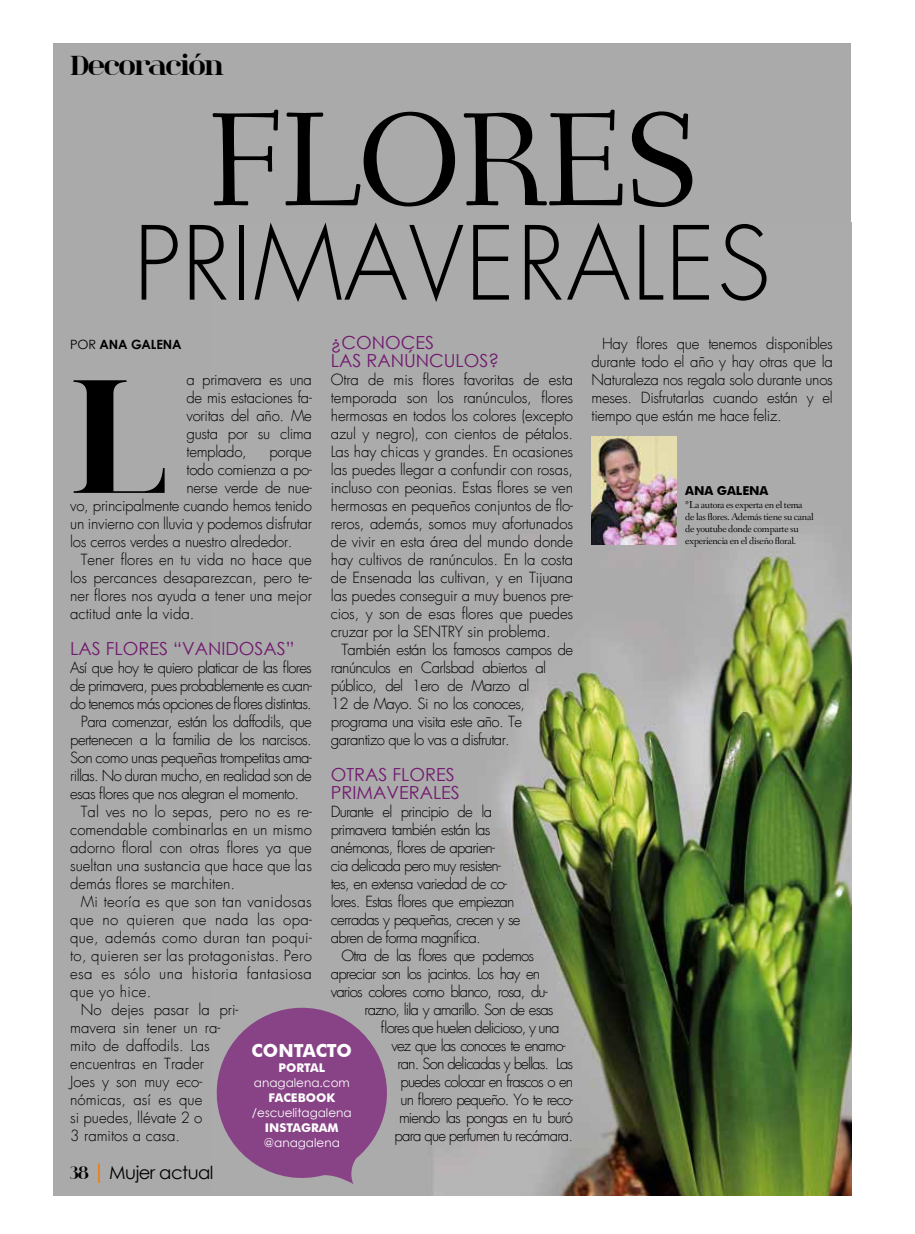
<style>
.page{position:relative;width:915px;height:1234px;background:#fff}
.page>*{position:absolute;margin:0;border:0;box-sizing:border-box;transform-origin:0 0}
.t1{font:700 169.5px "spinwerad";color:#000}
.t2{font:138px "Fanwood";letter-spacing:-.02em;color:#000}
.t3{font:300 99px "Futura";letter-spacing:.015em;color:#000}
.t4{font:700 28.5px "spinwerad";letter-spacing:-.05em;color:#000}
.t5{font:18px/18px "Century Gothic";color:#71196f}
.t6{font:18px "Century Gothic";letter-spacing:-.03em;color:#000}
.t7{font:700 18px "Futura BT";color:#fff}
.t8{font:300 15px/18px "Futura";letter-spacing:-.04em;color:#000;text-align:justify}
.t9{font:300 15px "Futura";color:#000}
.t10{font:300 15px "Futura";letter-spacing:-.06em;color:#000}
.t11{font:300 15px "Futura";letter-spacing:.02em;color:#000}
.t12{font:300 15px "Futura";letter-spacing:-.02em;color:#000}
.t13{font:700 12.75px "Century Gothic";letter-spacing:-.01em;color:#000}
.t14{font:700 12.3px "Futura BT";letter-spacing:-.01em;color:#000}
.t15{font:12px "Century Gothic";color:#fff}
.t16{font:700 12px "Futura BT";color:#fff}
.t17{font:10.5px/12px "Fanwood";letter-spacing:-.03em;color:#000}
.s1{font-weight:400}
.s2{font-family:"spinwerad";font-weight:700}
.s3{font-weight:700;font-size:21px;color:#ef7d00}
</style>
<div class="page">
<div style="left:53px;top:43px;width:797px;height:1152px;background:#abaaab"></div>
<img style="left:352px;top:436px;width:498px;height:759px">
<svg style="left:216px;top:995px;width:182px;height:188px"></svg>
<img style="left:591px;top:436px;width:85px;height:108px">
<h3 class="t4" style="left:70px;top:45px;width:155px">Decoración</h3>
<h2 class="t2" style="left:207px;top:81px;width:491px">FLORES</h2>
<h3 class="t3" style="left:133px;top:203px;width:638px">PRIMAVERALES</h3>
<p class="t5" style="left:331px;top:333px;width:170px">¿CONOCES<br>LAS RANÚNCULOS?</p>
<p class="t8" style="left:331px;top:371px;width:244px">Otra de mis flores favoritas de esta temporada son los ranúnculos, flores hermosas en todos los colores (excepto azul y negro), con cientos de pétalos.<br>Las hay chicas y grandes. En ocasiones las puedes llegar a confundir con rosas, incluso con peonias. Estas flores se ven hermosas en pequeños conjuntos de flo&shy;reros, además, somos muy afortunados de vivir en esta área del mundo donde hay cultivos de ranúnculos. En la costa de Ensenada las cultivan, y en Tijuana las puedes conseguir a muy buenos pre&shy;cios, y son de esas flores que puedes cruzar por la SENTRY sin problema.</p>
<p class="t8" style="left:331px;top:641px;width:244px;text-align:left;text-indent:11px">También están los famosos campos de ranúnculos en Carlsbad abiertos al público, del 1ero de Marzo al<br>12 de Mayo. Si no los conoces, programa una visita este año. Te garantizo que lo vas a disfrutar.</p>
<p class="t5" style="left:331px;top:765px;width:130px">OTRAS FLORES<br>PRIMAVERALES</p>
<p class="t8" style="left:331px;top:803px;width:191px;text-align:left">Durante el principio de la primavera también están las anémonas, flores de aparien-<br>cia delicada pero muy resisten&shy;tes, en extensa variedad de co&shy;lores. Estas flores que empiezan cerradas y pequeñas, crecen y se abren de forma magnífica.</p>
<p class="t10" style="left:341px;top:946px;width:194px">Otra de las flores que podemos</p>
<p class="t10" style="left:331px;top:964px;width:211px">apreciar son los jacintos. Los hay en</p>
<p class="t10" style="left:331px;top:982px;width:218px">varios colores como blanco, rosa, du-</p>
<p class="t10" style="left:364px;top:1000px;width:190px">razno, lila y amarillo. Son de esas</p>
<p class="t10" style="left:381px;top:1018px;width:180px">flores que huelen delicioso, y una</p>
<p class="t10" style="left:391px;top:1036px;width:175px">vez que las conoces te enamo-</p>
<p class="t10" style="left:397px;top:1054px;width:177px">ran. Son delicadas y bellas. Las</p>
<p class="t10" style="left:400px;top:1072px;width:174px">puedes colocar en frascos o en</p>
<p class="t10" style="left:400px;top:1090px;width:174px">un florero pequeño. Yo te reco-</p>
<p class="t10" style="left:399px;top:1108px;width:176px">miendo las pongas en tu buró</p>
<p class="t8" style="left:394px;top:1127px;width:180px">para que perfumen tu recámara.</p>
<p class="t13" style="left:70px;top:334px;width:113px"><span class="s1">POR</span> ANA GALENA</p>
<h1 class="t1" style="left:70px;top:316px;width:101px">L</h1>
<p class="t8" style="left:186px;top:371px;width:127px">a primavera es una de mis estaciones fa&shy;voritas del año. Me gusta por su clima templado,</p>
<p class="t8" style="left:269px;top:443px;width:44px">porque</p>
<p class="t12" style="left:186px;top:460px;width:127px">todo comienza a po-</p>
<p class="t12" style="left:186px;top:478px;width:127px">nerse verde de nue-</p>
<p class="t12" style="left:70px;top:496px;width:243px">vo, principalmente cuando hemos tenido</p>
<p class="t12" style="left:70px;top:514px;width:243px">un invierno con lluvia y podemos disfrutar</p>
<p class="t12" style="left:70px;top:532px;width:224px">los cerros verdes a nuestro alrededor.</p>
<p class="t9" style="left:81px;top:550px;width:232px">Tener flores en tu vida no hace que</p>
<p class="t9" style="left:70px;top:568px;width:243px">los percances desaparezcan, pero te-</p>
<p class="t9" style="left:70px;top:586px;width:243px">ner flores nos ayuda a tener una mejor</p>
<p class="t9" style="left:70px;top:604px;width:126px">actitud ante la vida.</p>
<p class="t5" style="left:70px;top:639px;width:226px">LAS FLORES “VANIDOSAS”</p>
<p class="t8" style="left:70px;top:659px;width:243px">Así que hoy te quiero platicar de las flores</p>
<p class="t8" style="left:70px;top:677px;width:243px">de primavera, pues probablemente es cuan-</p>
<p class="t8" style="left:70px;top:695px;width:243px">do tenemos más opciones de flores distintas.</p>
<p class="t8" style="left:81px;top:713px;width:232px">Para comenzar, están los daffodils, que</p>
<p class="t8" style="left:70px;top:731px;width:243px">pertenecen a la familia de los narcisos.</p>
<p class="t8" style="left:70px;top:749px;width:243px">Son como unas pequeñas trompetitas ama-</p>
<p class="t8" style="left:70px;top:767px;width:243px">rillas. No duran mucho, en realidad son de</p>
<p class="t8" style="left:70px;top:785px;width:230px">esas flores que nos alegran el momento.</p>
<p class="t9" style="left:81px;top:802px;width:232px">Tal ves no lo sepas, pero no es re-</p>
<p class="t9" style="left:70px;top:820px;width:243px">comendable combinarlas en un mismo</p>
<p class="t9" style="left:70px;top:838px;width:243px">adorno floral con otras flores ya que</p>
<p class="t9" style="left:70px;top:856px;width:243px">sueltan una sustancia que hace que las</p>
<p class="t9" style="left:70px;top:874px;width:166px">demás flores se marchiten.</p>
<p class="t11" style="left:81px;top:892px;width:232px">Mi teoría es que son tan vanidosas</p>
<p class="t11" style="left:70px;top:910px;width:243px">que no quieren que nada las opa-</p>
<p class="t11" style="left:70px;top:928px;width:243px">que, además como duran tan poqui-</p>
<p class="t11" style="left:70px;top:946px;width:243px">to, quieren ser las protagonistas. Pero</p>
<p class="t11" style="left:70px;top:964px;width:243px">esa es sólo una historia fantasiosa</p>
<p class="t11" style="left:70px;top:982px;width:83px">que yo hice.</p>
<p class="t9" style="left:81px;top:1000px;width:159px">No dejes pasar la pri-</p>
<p class="t9" style="left:70px;top:1018px;width:152px">mavera sin tener un ra-</p>
<p class="t9" style="left:70px;top:1036px;width:141px">mito de daffodils. Las</p>
<p class="t9" style="left:70px;top:1054px;width:135px">encuentras en Trader</p>
<p class="t9" style="left:70px;top:1072px;width:133px">Joes y son muy eco-</p>
<p class="t9" style="left:70px;top:1090px;width:133px">nómicas, así es que</p>
<p class="t9" style="left:70px;top:1108px;width:134px">si puedes, llévate 2 o</p>
<p class="t9" style="left:70px;top:1126px;width:111px">3 ramitos a casa.</p>
<p class="t7" style="left:251px;top:1039px;width:102px">CONTACTO</p>
<p class="t16" style="left:278px;top:1060px;width:48px">PORTAL</p>
<p class="t15" style="left:254px;top:1074px;width:97px">anagalena.com</p>
<p class="t16" style="left:268px;top:1090px;width:68px">FACEBOOK</p>
<p class="t15" style="left:252px;top:1104px;width:101px">/escuelitagalena</p>
<p class="t16" style="left:265px;top:1120px;width:75px">INSTAGRAM</p>
<p class="t15" style="left:264px;top:1134px;width:78px">@anagalena</p>
<p class="t6" style="left:70px;top:1159px;width:145px"><span class="s2">38</span> <span class="s3">|</span> Mujer actual</p>
<p class="t8" style="left:591px;top:335px;width:243px;text-indent:11px">Hay flores que tenemos disponibles durante todo el año y hay otras que la Naturaleza nos regala solo durante unos meses. Disfrutarlas cuando están y el tiempo que están me hace feliz.</p>
<p class="t14" style="left:685px;top:483px;width:85px">ANA GALENA</p>
<p class="t17" style="left:685px;top:499px;width:130px">*La autora es experta en el tema de las flores. Además tiene su canal de youtube donde comparte su experiencia en el diseño floral.</p>
</div>
